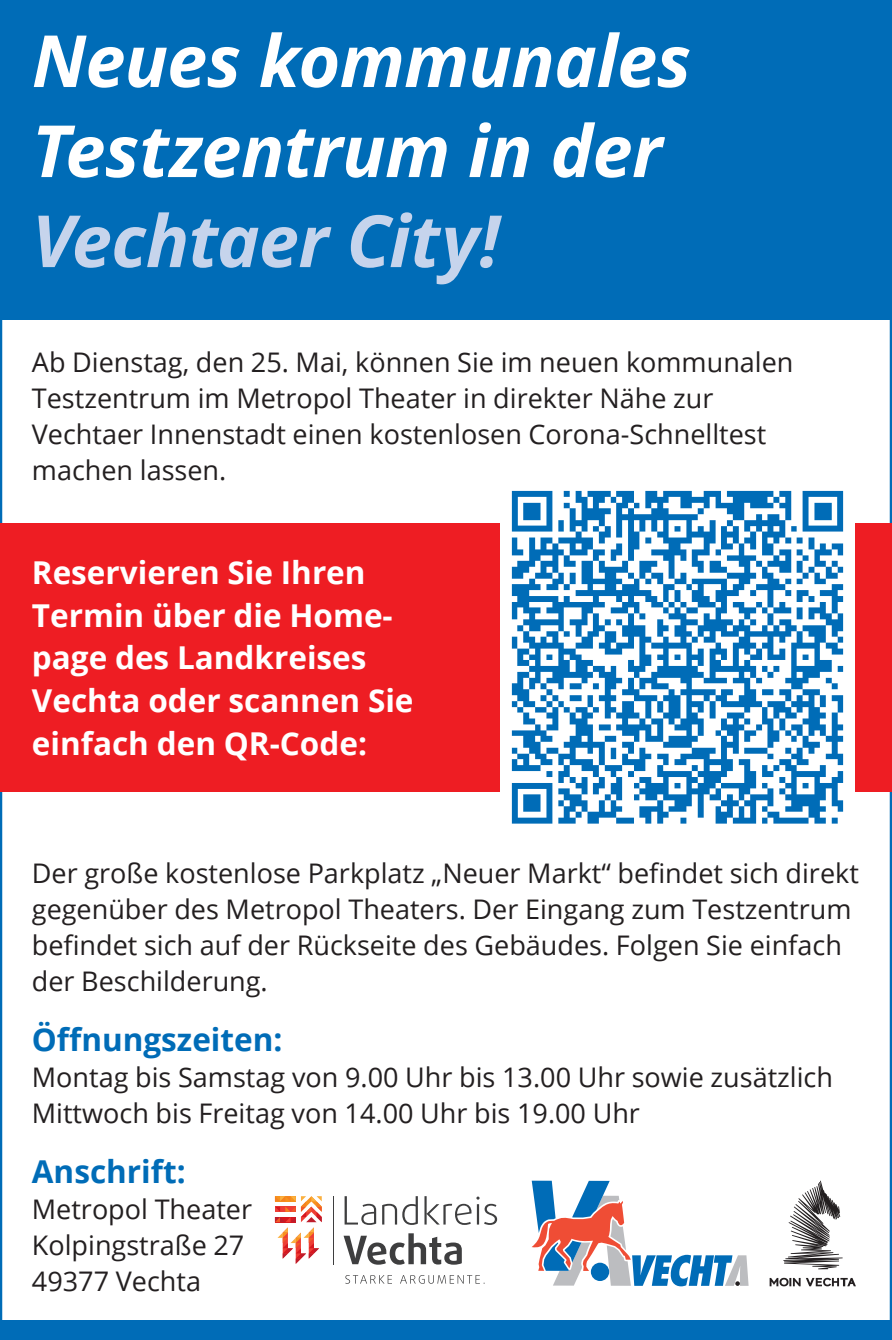
<style>
.page{position:relative;width:892px;height:1340px;background:#fff}
.page>*{position:absolute;margin:0;border:0;box-sizing:border-box;transform-origin:0 0}
.t1{font:italic 700 72px/90px "Open Sans";letter-spacing:-.01em;color:#fff}
.t2{font:700 31.5px/42.8px "Open Sans";color:#fff}
.t3{font:700 31.5px "Open Sans";color:#006cb7}
.t4{font:27px/36px "Open Sans";color:#231f20}
.s1{color:#c6d4ec}
</style>
<div class="page">
<div style="left:0;top:0;width:892px;height:319px;background:#006cb7"></div>
<div style="left:0;top:1320px;width:892px;height:19px;background:#006cb7"></div>
<div style="left:0;top:523px;width:892px;height:268px;background:#ee1d23"></div>
<img style="left:500px;top:490px;width:355px;height:334px">
<svg style="left:531px;top:1180px;width:217px;height:106px"></svg>
<svg style="left:274px;top:1196px;width:224px;height:88px"></svg>
<hr style="left:333px;top:1196px;width:1px;height:68px;background:#3e3e3f">
<svg style="left:783px;top:1180px;width:59px;height:89px"></svg>
<svg style="left:769px;top:1277px;width:87px;height:9px"></svg>
<p class="t1" style="left:32px;top:14px;width:660px">Neues kommunales<br>Testzentrum in der<br><span class="s1">Vechtaer City!</span></p>
<p class="t4" style="left:32px;top:343px;width:763px">Ab Dienstag, den 25. Mai, können Sie im neuen kommunalen Testzentrum im Metropol Theater in direkter Nähe zur Vechtaer Innenstadt einen kostenlosen Corona-Schnelltest machen lassen.</p>
<p class="t2" style="left:32px;top:550px;width:383px">Reservieren Sie Ihren<br>Termin über die Home&shy;page des Landkreises<br>Vechta oder scannen Sie einfach den QR-Code:</p>
<p class="t4" style="left:32px;top:854px;width:828px">Der große kostenlose Parkplatz „Neuer Markt“ befindet sich direkt gegenüber des Metropol Theaters. Der Eingang zum Testzentrum befindet sich auf der Rückseite des Gebäudes. Folgen Sie einfach der Beschilderung.</p>
<p class="t3" style="left:32px;top:1017px;width:252px">Öffnungszeiten:</p>
<p class="t4" style="left:32px;top:1058px;width:802px">Montag bis Samstag von 9.00 Uhr bis 13.00 Uhr sowie zusätzlich</p>
<p class="t4" style="left:32px;top:1094px;width:609px">Mittwoch bis Freitag von 14.00 Uhr bis 19.00 Uhr</p>
<p class="t3" style="left:32px;top:1149px;width:155px">Anschrift:</p>
<p class="t4" style="left:32px;top:1190px;width:222px">Metropol Theater</p>
<p class="t4" style="left:32px;top:1226px;width:214px">Kolpingstraße 27</p>
<p class="t4" style="left:32px;top:1262px;width:171px">49377 Vechta</p>
</div>
